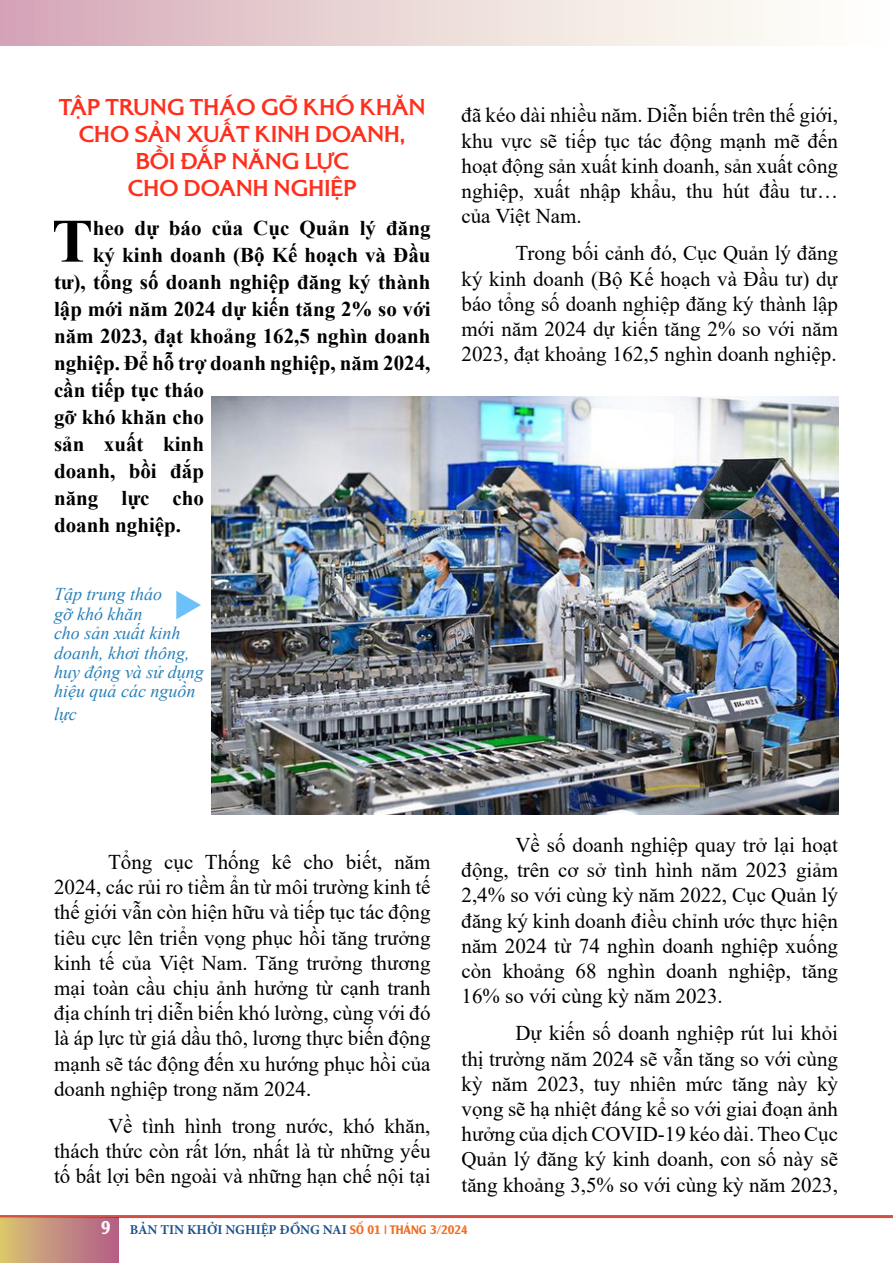
<style>
.page{position:relative;width:893px;height:1263px;background:#fff}
.page>*{position:absolute;margin:0;border:0;box-sizing:border-box;transform-origin:0 0}
.t1{font:700 61.8px "Times New Roman";color:#000}
.t2{font:700 24px/27px "VL Alexon";letter-spacing:.01em;color:#ff2f1d;text-align:center}
.t3{font:21px/25.2px "Times New Roman";color:#000;text-align:justify}
.t4{font:700 21px "Times New Roman";color:#000}
.t5{font:italic 18px/19.5px "Times New Roman";color:#2980b9}
.t6{font:700 13.5px "Minion Pro";color:#1b548b}
.s1{font-family:"UTM Alexander";font-weight:400;font-size:18px;color:#fff6ff}
.s2{font-family:"UTM Alexander";font-weight:400;font-size:12px;color:#f26d22}
</style>
<div class="page">
<div style="left:0;top:0;width:892px;height:46px;background:linear-gradient(to right,#d6abb8,#fffffd)"></div>
<hr style="left:0;top:1215px;width:893px;height:3px;background:#d15145">
<div style="left:0;top:1217px;width:118px;height:46px;background:linear-gradient(to right,#d9c373,#b25d89)"></div>
<img style="left:212px;top:397px;width:627px;height:418px">
<svg style="left:176px;top:591px;width:25px;height:28px"></svg>
<p class="t2" style="left:59px;top:92px;width:368px">TẬP TRUNG THÁO GỠ KHÓ KHĂN<br>CHO SẢN XUẤT KINH DOANH,<br>BỒI ĐẮP NĂNG LỰC<br>CHO DOANH NGHIỆP</p>
<p class="t1" style="left:52px;top:196px;width:43px">T</p>
<p class="t4" style="left:93px;top:212px;width:339px">heo dự báo của Cục Quản lý đăng</p>
<p class="t4" style="left:93px;top:239px;width:339px">ký kinh doanh (Bộ Kế hoạch và Đầu</p>
<p class="t4" style="left:54px;top:266px;width:378px">tư), tổng số doanh nghiệp đăng ký thành</p>
<p class="t4" style="left:54px;top:293px;width:378px">lập mới năm 2024 dự kiến tăng 2% so với</p>
<p class="t4" style="left:54px;top:320px;width:378px">năm 2023, đạt khoảng 162,5 nghìn doanh</p>
<p class="t4" style="left:54px;top:347px;width:378px">nghiệp. Để hỗ trợ doanh nghiệp, năm 2024,</p>
<p class="t4" style="left:54px;top:374px;width:151px">cần tiếp tục tháo</p>
<p class="t4" style="left:54px;top:401px;width:152px">gỡ khó khăn cho</p>
<p class="t4" style="left:54px;top:428px;width:151px">sản xuất kinh</p>
<p class="t4" style="left:54px;top:455px;width:151px">doanh, bồi đắp</p>
<p class="t4" style="left:54px;top:482px;width:152px">năng lực cho</p>
<p class="t4" style="left:54px;top:509px;width:129px">doanh nghiệp.</p>
<p class="t5" style="left:54px;top:584px;width:151px">Tập trung tháo<br>gỡ khó khăn<br>cho sản xuất kinh doanh, khơi thông, huy động và sử dụng hiệu quả các nguồn</p>
<p class="t5" style="left:54px;top:704px;width:24px">lực</p>
<p class="t3" style="left:461px;top:102px;width:378px">đã kéo dài nhiều năm. Diễn biến trên thế giới, khu vực sẽ tiếp tục tác động mạnh mẽ đến hoạt động sản xuất kinh doanh, sản xuất công nghiệp, xuất nhập khẩu, thu hút đầu tư… của Việt Nam.</p>
<p class="t3" style="left:461px;top:240px;width:378px;text-indent:54px">Trong bối cảnh đó, Cục Quản lý đăng ký kinh doanh (Bộ Kế hoạch và Đầu tư) dự báo tổng số doanh nghiệp đăng ký thành lập mới năm 2024 dự kiến tăng 2% so với năm 2023, đạt khoảng 162,5 nghìn doanh nghiệp.</p>
<p class="t3" style="left:54px;top:849px;width:378px;text-indent:54px">Tổng cục Thống kê cho biết, năm 2024, các rủi ro tiềm ẩn từ môi trường kinh tế thế giới vẫn còn hiện hữu và tiếp tục tác động tiêu cực lên triển vọng phục hồi tăng trưởng kinh tế của Việt Nam. Tăng trưởng thương mại toàn cầu chịu ảnh hưởng từ cạnh tranh địa chính trị diễn biến khó lường, cùng với đó là áp lực từ giá dầu thô, lương thực biến động mạnh sẽ tác động đến xu hướng phục hồi của doanh nghiệp trong năm 2024.</p>
<p class="t3" style="left:54px;top:1113px;width:378px;text-indent:54px">Về tình hình trong nước, khó khăn, thách thức còn rất lớn, nhất là từ những yếu tố bất lợi bên ngoài và những hạn chế nội tại</p>
<p class="t3" style="left:461px;top:832px;width:378px;text-indent:54px">Về số doanh nghiệp quay trở lại hoạt động, trên cơ sở tình hình năm 2023 giảm 2,4% so với cùng kỳ năm 2022, Cục Quản lý đăng ký kinh doanh điều chỉnh ước thực hiện năm 2024 từ 74 nghìn doanh nghiệp xuống còn khoảng 68 nghìn doanh nghiệp, tăng 16% so với cùng kỳ năm 2023.</p>
<p class="t3" style="left:461px;top:1020px;width:378px;text-indent:54px">Dự kiến số doanh nghiệp rút lui khỏi thị trường năm 2024 sẽ vẫn tăng so với cùng kỳ năm 2023, tuy nhiên mức tăng này kỳ vọng sẽ hạ nhiệt đáng kể so với giai đoạn ảnh hưởng của dịch COVID-19 kéo dài. Theo Cục Quản lý đăng ký kinh doanh, con số này sẽ tăng khoảng 3,5% so với cùng kỳ năm 2023,</p>
<p class="t6" style="left:101px;top:1220px;width:369px"><span class="s1">9</span> BẢN TIN KHỞI NGHIỆP ĐỒNG NAI <span class="s2">SỐ 01 | THÁNG 3/2024</span></p>
</div>
